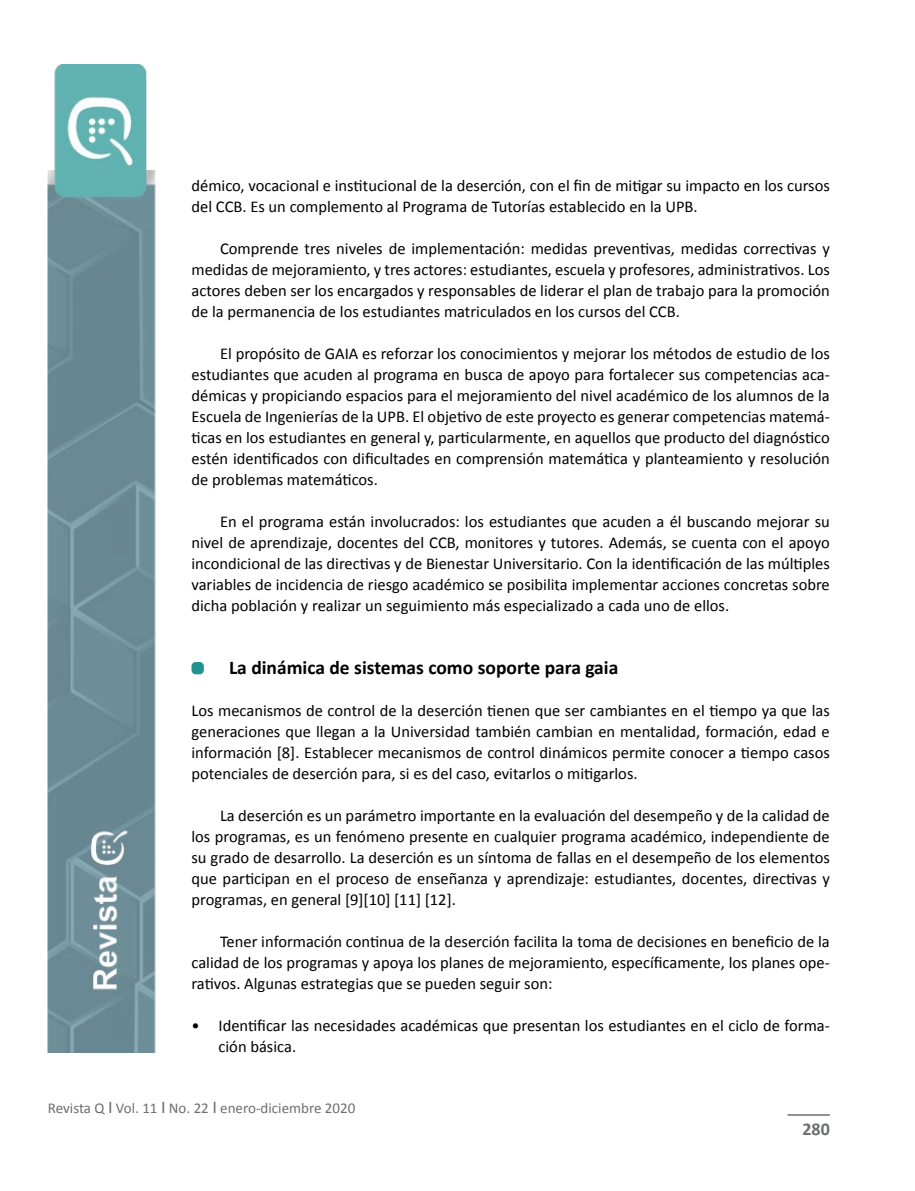
<style>
.page{position:relative;width:915px;height:1191px;background:#fff}
.page>*{position:absolute;margin:0;border:0;box-sizing:border-box;transform-origin:0 0}
.t1{font:700 19.5px "Calibri";color:#000}
.t2{font:700 18px "Calibri";color:#6d6e71}
.t3{font:16.5px/21px "Calibri";color:#000;text-align:justify}
.t4{font:15px "Calibri";color:#6d6e71}
.s1{font-size:18px}
</style>
<div class="page">
<img style="left:48px;top:65px;width:108px;height:987px">
<hr style="left:787px;top:1114px;width:42px;height:1px;background:#6d6e71">
<div style="left:191px;top:662px;width:13px;height:12px;background:#219290;border-radius:4px"></div>
<p class="t3" style="left:191px;top:175px;width:639px">démico, vocacional e institucional de la deserción, con el fin de mitigar su impacto en los cursos del CCB. Es un complemento al Programa de Tutorías establecido en la UPB.</p>
<p class="t3" style="left:191px;top:238px;width:639px;text-indent:28px">Comprende tres niveles de implementación: medidas preventivas, medidas correctivas y medidas de mejoramiento, y tres actores: estudiantes, escuela y profesores, administrativos. Los actores deben ser los encargados y responsables de liderar el plan de trabajo para la promoción de la permanencia de los estudiantes matriculados en los cursos del CCB.</p>
<p class="t3" style="left:191px;top:343px;width:639px;text-indent:28px">El propósito de GAIA es reforzar los conocimientos y mejorar los métodos de estudio de los estudiantes que acuden al programa en busca de apoyo para fortalecer sus competencias aca&shy;démicas y propiciando espacios para el mejoramiento del nivel académico de los alumnos de la Escuela de Ingenierías de la UPB. El objetivo de este proyecto es generar competencias matemá&shy;ticas en los estudiantes en general y, particularmente, en aquellos que producto del diagnóstico estén identificados con dificultades en comprensión matemática y planteamiento y resolución de problemas matemáticos.</p>
<p class="t3" style="left:191px;top:511px;width:639px;text-indent:28px">En el programa están involucrados: los estudiantes que acuden a él buscando mejorar su nivel de aprendizaje, docentes del CCB, monitores y tutores. Además, se cuenta con el apoyo incondicional de las directivas y de Bienestar Universitario. Con la identificación de las múltiples variables de incidencia de riesgo académico se posibilita implementar acciones concretas sobre dicha población y realizar un seguimiento más especializado a cada uno de ellos.</p>
<p class="t1" style="left:229px;top:656px;width:390px">La dinámica de sistemas como soporte para gaia</p>
<p class="t3" style="left:191px;top:700px;width:639px">Los mecanismos de control de la deserción tienen que ser cambiantes en el tiempo ya que las generaciones que llegan a la Universidad también cambian en mentalidad, formación, edad e información [8]. Establecer mecanismos de control dinámicos permite conocer a tiempo casos potenciales de deserción para, si es del caso, evitarlos o mitigarlos.</p>
<p class="t3" style="left:191px;top:805px;width:639px;text-indent:28px">La deserción es un parámetro importante en la evaluación del desempeño y de la calidad de los programas, es un fenómeno presente en cualquier programa académico, independiente de su grado de desarrollo. La deserción es un síntoma de fallas en el desempeño de los elementos que participan en el proceso de enseñanza y aprendizaje: estudiantes, docentes, directivas y programas, en general [9][10] [11] [12].</p>
<p class="t3" style="left:191px;top:931px;width:639px;text-indent:28px">Tener información continua de la deserción facilita la toma de decisiones en beneficio de la calidad de los programas y apoya los planes de mejoramiento, específicamente, los planes ope&shy;rativos. Algunas estrategias que se pueden seguir son:</p>
<p class="t3" style="left:218px;top:1015px;width:612px;text-indent:-27px">• Identificar las necesidades académicas que presentan los estudiantes en el ciclo de forma&shy;ción básica.</p>
<p class="t4" style="left:48px;top:1098px;width:309px">Revista Q <span class="s1">I</span> Vol. 11 <span class="s1">I</span> No. 22 <span class="s1">I</span> enero-diciembre 2020</p>
<p class="t2" style="left:802px;top:1118px;width:29px">280</p>
</div>
